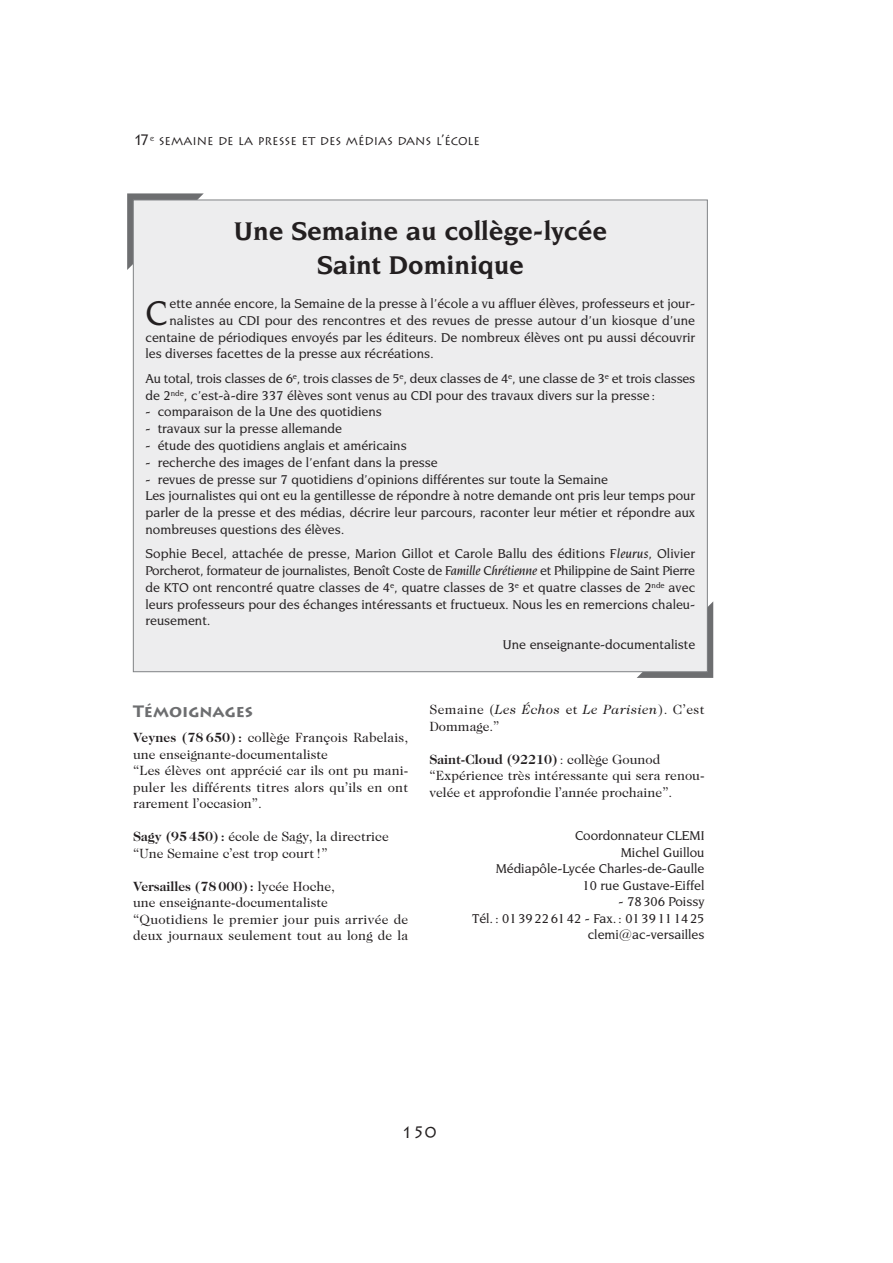
<style>
.page{position:relative;width:893px;height:1263px;background:#fff}
.page>*{position:absolute;margin:0;border:0;box-sizing:border-box;transform-origin:0 0}
.t1{font:500 36.15px "Novarese IT Cby BT";color:#231f20}
.t2{font:700 27px/34.5px "Novarese IT Cby BT";color:#231f20;text-align:center}
.t3{font:700 16.5px "Lithos Pro";color:#6d6e70}
.t4{font:16.5px "Lithos Pro";color:#231f20}
.t5{font:500 13.5px/16.8px "Novarese IT Cby BT";color:#231f20;text-align:right}
.t6{font:13.5px/16.5px "Caslon Two Twenty Four";color:#231f20}
.t7{font:11.25px "Lithos Pro";color:#231f20}
.s1{font-size:15px}
.s2{font-style:italic}
.s3{font-weight:700}
</style>
<div class="page">
<svg style="left:127px;top:193px;width:77px;height:77px"></svg>
<svg style="left:636px;top:601px;width:77px;height:77px"></svg>
<div style="left:133px;top:200px;width:574px;height:472px;background:#ededee"></div>
<p class="t7" style="left:133px;top:134px;width:348px"><span class="s1">17</span><sup>e</sup> SEMAINE DE LA PRESSE ET DES MÉDIAS DANS L<span class="s1">’</span>ÉCOLE</p>
<h2 class="t2" style="left:234px;top:215px;width:374px">Une Semaine au collège-lycée<br>Saint Dominique</h2>
<h1 class="t1" style="left:145px;top:299px;width:24px">C</h1>
<p class="t5" style="left:169px;top:296px;width:527px">ette année encore, la Semaine de la presse à l’école a vu affluer élèves, professeurs et jour-</p>
<p class="t5" style="left:169px;top:313px;width:527px">nalistes au CDI pour des rencontres et des revues de presse autour d’un kiosque d’une</p>
<p class="t5" style="left:145px;top:330px;width:551px">centaine de périodiques envoyés par les éditeurs. De nombreux élèves ont pu aussi découvrir</p>
<p class="t5" style="left:145px;top:346px;width:290px">les diverses facettes de la presse aux récréations.</p>
<p class="t5" style="left:145px;top:371px;width:551px;text-align:left">Au total, trois classes de 6<sup>e</sup>, trois classes de 5<sup>e</sup>, deux classes de 4<sup>e</sup>, une classe de 3<sup>e</sup> et trois classes de 2<sup>nde</sup>, c’est-à-dire 337 élèves sont venus au CDI pour des travaux divers sur la presse :</p>
<p class="t5" style="left:145px;top:404px;width:238px">- comparaison de la Une des quotidiens</p>
<p class="t5" style="left:145px;top:421px;width:198px">- travaux sur la presse allemande</p>
<p class="t5" style="left:145px;top:438px;width:263px">- étude des quotidiens anglais et américains</p>
<p class="t5" style="left:145px;top:455px;width:294px">- recherche des images de l’enfant dans la presse</p>
<p class="t5" style="left:145px;top:472px;width:551px;text-align:left">- revues de presse sur 7 quotidiens d’opinions différentes sur toute la Semaine<br>Les journalistes qui ont eu la gentillesse de répondre à notre demande ont pris leur temps pour parler de la presse et des médias, décrire leur parcours, raconter leur métier et répondre aux nombreuses questions des élèves.</p>
<p class="t5" style="left:145px;top:546px;width:551px;text-align:justify">Sophie Becel, attachée de presse, Marion Gillot et Carole Ballu des éditions <span class="s2">Fleurus</span>, Olivier Porcherot, formateur de journalistes, Benoît Coste de <span class="s2">Famille Chrétienne</span> et Philippine de Saint Pierre de KTO ont rencontré quatre classes de 4<sup>e</sup>, quatre classes de 3<sup>e</sup> et quatre classes de 2<sup>nde</sup> avec leurs professeurs pour des échanges intéressants et fructueux. Nous les en remercions chaleu&shy;reusement.</p>
<p class="t5" style="left:503px;top:637px;width:194px">Une enseignante-documentaliste</p>
<p class="t3" style="left:133px;top:701px;width:121px">Témoignages</p>
<p class="t6" style="left:133px;top:730px;width:276px"><span class="s3">Veynes (78 650) :</span> collège François Rabelais, une enseignante-documentaliste<br>“Les élèves ont apprécié car ils ont pu mani&shy;puler les différents titres alors qu’ils en ont rarement l’occasion”.</p>
<p class="t6" style="left:133px;top:829px;width:257px"><span class="s3">Sagy (95 450) :</span> école de Sagy, la directrice “Une Semaine c’est trop court !”</p>
<p class="t6" style="left:133px;top:879px;width:276px"><span class="s3">Versailles (78 000) :</span> lycée Hoche,<br>une enseignante-documentaliste<br>“Quotidiens le premier jour puis arrivée de deux journaux seulement tout au long de la</p>
<p class="t6" style="left:429px;top:703px;width:276px">Semaine (<span class="s2">Les Échos</span> et <span class="s2">Le Parisien</span>). C’est<br>Dommage.”</p>
<p class="t6" style="left:429px;top:752px;width:276px"><span class="s3">Saint-Cloud (92210)</span> : collège Gounod “Expérience très intéressante qui sera renou&shy;velée et approfondie l’année prochaine”.</p>
<p class="t5" style="left:495px;top:829px;width:210px">Coordonnateur CLEMI<br>Michel Guillou<br>Médiapôle-Lycée Charles-de-Gaulle<br>10 rue Gustave-Eiffel</p>
<p class="t5" style="left:472px;top:895px;width:234px">- 78 306 Poissy<br>Tél.: 0139226142 - Fax.: 0139111425 clemi@ac-versailles</p>
<p class="t4" style="left:401px;top:1123px;width:36px">150</p>
</div>
